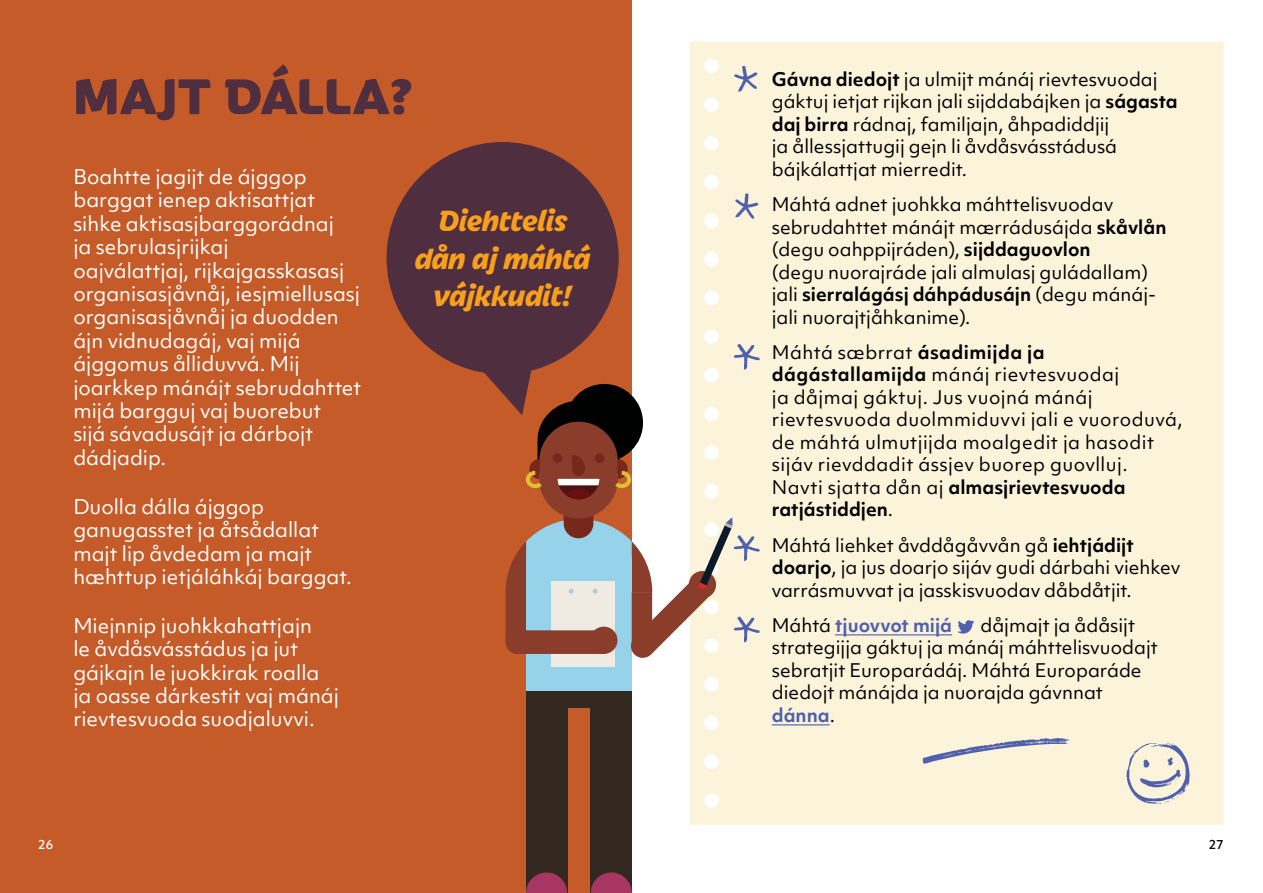
<style>
.page{position:relative;width:1263px;height:893px;background:#fff}
.page>*{position:absolute;margin:0;border:0;box-sizing:border-box;transform-origin:0 0}
.t1{font:800 54px "Iskra";color:#4f2e40}
.t2{font:italic 800 31.5px/37.5px "Iskra";color:#f99f1e;text-align:center}
.t3{font:19.5px/23.4px "Objektiv Mk 1";color:#fff}
.t4{font:18px/22.5px "Objektiv Mk 1";color:#000}
.t5{font:18px/22.5px "Objektiv Mk 1";letter-spacing:.025em;color:#000}
.t6{font:700 18px "Objektiv Mk 1";color:#4f60ac}
.t7{font:500 12px "Objektiv Mk 1";color:#fff}
.t8{font:500 12px "Objektiv Mk 1";color:#000}
.s1{font-weight:700}
.s2{font-weight:400;color:#000}
.s3{font-weight:700;color:#4f60ac}
</style>
<div class="page">
<div style="left:0;top:0;width:631px;height:893px;background:#c45b28"></div>
<div style="left:689px;top:42px;width:535px;height:783px;background:#fbf3da"></div>
<hr style="left:835px;top:634px;width:117px;height:1px;background:#4f60ac">
<hr style="left:772px;top:724px;width:58px;height:1px;background:#4f60ac">
<div style="left:387px;top:142px;width:232px;height:232px;background:#4f2e40;border-radius:50%"></div>
<svg style="left:466px;top:368px;width:73px;height:47px"></svg>
<svg style="left:958px;top:620px;width:16px;height:14px"></svg>
<svg style="left:1126px;top:743px;width:64px;height:61px;background:#d6d4d0"></svg>
<svg style="left:922px;top:738px;width:147px;height:26px;background:#d8d5d0"></svg>
<svg style="left:734px;top:66px;width:23px;height:26px"></svg>
<svg style="left:735px;top:193px;width:23px;height:26px"></svg>
<svg style="left:734px;top:344px;width:26px;height:26px"></svg>
<div style="left:526px;top:557px;width:106px;height:135px;background:#97d2eb"></div>
<div style="left:526px;top:692px;width:41px;height:105px;background:#322820"></div>
<div style="left:591px;top:692px;width:41px;height:105px;background:#322820"></div>
<div style="left:526px;top:792px;width:41px;height:101px;background:#322820"></div>
<div style="left:591px;top:792px;width:41px;height:101px;background:#322820"></div>
<svg style="left:591px;top:872px;width:41px;height:21px"></svg>
<svg style="left:526px;top:872px;width:41px;height:21px"></svg>
<div style="left:556px;top:692px;width:46px;height:16px;background:#322820"></div>
<div style="left:551px;top:581px;width:64px;height:86px;background:#efebe3"></div>
<div style="left:537px;top:401px;width:82px;height:100px;background:#000101;border-radius:40px"></div>
<div style="left:565px;top:384px;width:78px;height:78px;background:#000101;border-radius:50%"></div>
<div style="left:539px;top:422px;width:79px;height:96px;background:#8b3d2c;border-radius:39px"></div>
<svg style="left:525px;top:453px;width:107px;height:46px"></svg>
<svg style="left:506px;top:506px;width:254px;height:153px"></svg>
<h1 class="t1" style="left:73px;top:56px;width:341px">MAJT DÁLLA?</h1>
<p class="t3" style="left:73px;top:165px;width:289px">Boahtte jagijt de ájggop barggat ienep aktisattjat sihke aktisasjbarggorádnaj<br>ja sebrulasjrijkaj<br>oajválattjaj, rijkajgasskasasj organisasjåvnåj, iesjmiellusasj organisasjåvnåj ja duodden ájn vidnudagáj, vaj mijá ájggomus ålliduvvá. Mij joarkkep mánájt sebrudahttet mijá bargguj vaj buorebut<br>sijá sávadusájt ja dárbojt dádjadip.</p>
<p class="t3" style="left:73px;top:494px;width:280px">Duolla dálla ájggop ganugasstet ja åtsådallat majt lip åvdedam ja majt hæhttup ietjáláhkáj barggat.</p>
<p class="t3" style="left:73px;top:614px;width:267px">Miejnnip juohkkahattjajn<br>le åvdåsvásstádus ja jut gájkajn le juokkirak roalla ja oasse dárkestit vaj mánáj rievtesvuoda suodjaluvvi.</p>
<h2 class="t2" style="left:415px;top:199px;width:177px">Diehttelis dån aj máhtá vájkkudit!</h2>
<p class="t4" style="left:772px;top:68px;width:407px"><span class="s1">Gávna diedojt</span> ja ulmijt mánáj rievtesvuodaj gáktuj ietjat rijkan jali sijddabájken ja <span class="s1">ságasta daj birra</span> rádnaj, familjajn, åhpadiddjij<br>ja ållessjattugij gejn li åvdåsvásstádusá bájkálattjat mierredit.</p>
<p class="t4" style="left:772px;top:193px;width:396px">Máhtá adnet juohkka máhttelisvuodav sebrudahttet mánájt mærrádusájda <span class="s1">skåvlån </span>(degu oahppijráden), <span class="s1">sijddaguovlon<br></span>(degu nuorajráde jali almulasj guládallam) jali <span class="s1">sierralágásj dáhpádusájn</span> (degu mánáj&shy;jali nuorajtjåhkanime).</p>
<p class="t5" style="left:772px;top:341px;width:412px">Máhtá sæbrrat <span class="s1">ásadimijda ja dágástallamijda</span> mánáj rievtesvuodaj<br>ja dåjmaj gáktuj. Jus vuojná mánáj rievtesvuoda duolmmiduvvi jali e vuoroduvá, de máhtá ulmutjijda moalgedit ja hasodit sijáv rievddadit ássjev buorep guovlluj.<br>Navti sjatta dån aj <span class="s1">almasjrievtesvuoda ratjástiddjen</span>.</p>
<p class="t4" style="left:772px;top:533px;width:410px">Máhtá liehket åvddågåvvån gå <span class="s1">iehtjádijt doarjo</span>, ja jus doarjo sijáv gudi dárbahi viehkev varrásmuvvat ja jasskisvuodav dåbdåtjit.</p>
<p class="t6" style="left:772px;top:612px;width:182px"><span class="s2">Máhtá</span> tjuovvot mijá</p>
<p class="t4" style="left:772px;top:614px;width:388px;text-indent:209px">dåjmajt ja ådåsijt strategijja gáktuj ja mánáj máhttelisvuodajt sebratjit Europarádáj. Máhtá Europaráde diedojt mánájda ja nuorajda gávnnat <span class="s3">dánna</span>.</p>
<p class="t7" style="left:38px;top:836px;width:16px">26</p>
<p class="t8" style="left:1209px;top:836px;width:16px">27</p>
</div>
